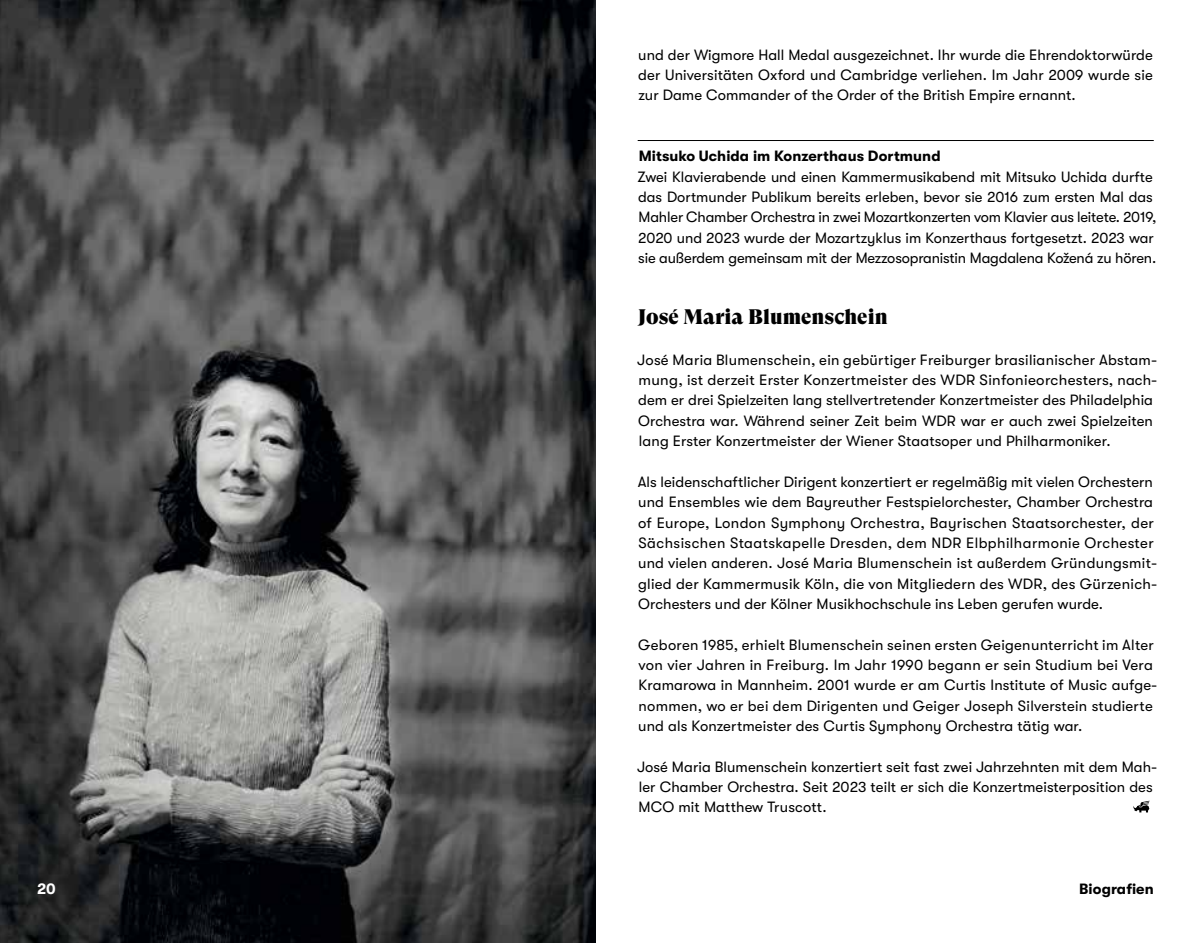
<style>
.page{position:relative;width:1191px;height:943px;background:#fff}
.page>*{position:absolute;margin:0;border:0;box-sizing:border-box;transform-origin:0 0}
.t1{font:21px "GT Super Display Super";letter-spacing:.005em;color:#000}
.t2{font:14.88px/20.3px "GT Walsheim";letter-spacing:.005em;color:#000}
.t3{font:700 14.88px "GT Walsheim";letter-spacing:.005em;color:#000}
.t4{font:700 14.88px "GT Walsheim";color:#fff}
</style>
<div class="page">
<hr style="left:637px;top:140px;width:516px;height:1px;background:#000">
<svg style="left:1133px;top:800px;width:16px;height:12px"></svg>
<img style="left:0;top:0;width:595px;height:943px">
<p class="t4" style="left:37px;top:880px;width:20px">20</p>
<p class="t2" style="left:638px;top:44px;width:516px;text-align:justify">und der Wigmore Hall Medal ausgezeichnet. Ihr wurde die Ehrendoktorwürde der Universitäten Oxford und Cambridge verliehen. Im Jahr 2009 wurde sie zur Dame Commander of the Order of the British Empire ernannt.</p>
<p class="t3" style="left:639px;top:148px;width:303px">Mitsuko Uchida im Konzerthaus Dortmund</p>
<p class="t2" style="left:637px;top:166px;width:520px">Zwei Klavierabende und einen Kammermusikabend mit Mitsuko Uchida durfte das Dortmunder Publikum bereits erleben, bevor sie 2016 zum ersten Mal das Mahler Chamber Orchestra in zwei Mozartkonzerten vom Klavier aus leitete. 2019, 2020 und 2023 wurde der Mozartzyklus im Konzerthaus fortgesetzt. 2023 war sie außerdem gemeinsam mit der Mezzosopranistin Magdalena Kožená zu hören.</p>
<h1 class="t1" style="left:638px;top:305px;width:251px">José Maria Blumenschein</h1>
<p class="t2" style="left:637px;top:349px;width:522px">José Maria Blumenschein, ein gebürtiger Freiburger brasilianischer Abstam&shy;mung, ist derzeit Erster Konzertmeister des WDR Sinfonieorchesters, nach&shy;dem er drei Spielzeiten lang stellvertretender Konzertmeister des Philadelphia Orchestra war. Während seiner Zeit beim WDR war er auch zwei Spielzeiten lang Erster Konzertmeister der Wiener Staatsoper und Philharmoniker.</p>
<p class="t2" style="left:638px;top:471px;width:521px">Als leidenschaftlicher Dirigent konzertiert er regelmäßig mit vielen Orchestern und Ensembles wie dem Bayreuther Festspielorchester, Chamber Orchestra of Europe, London Symphony Orchestra, Bayrischen Staatsorchester, der Sächsischen Staatskapelle Dresden, dem NDR Elbphilharmonie Orchester und vielen anderen. José Maria Blumenschein ist außerdem Gründungsmit&shy;glied der Kammermusik Köln, die von Mitgliedern des WDR, des Gürzenich-Orchesters und der Kölner Musikhochschule ins Leben gerufen wurde.</p>
<p class="t2" style="left:638px;top:634px;width:520px">Geboren 1985, erhielt Blumenschein seinen ersten Geigenunterricht im Alter von vier Jahren in Freiburg. Im Jahr 1990 begann er sein Studium bei Vera Kramarowa in Mannheim. 2001 wurde er am Curtis Institute of Music aufge&shy;nommen, wo er bei dem Dirigenten und Geiger Joseph Silverstein studierte und als Konzertmeister des Curtis Symphony Orchestra tätig war.</p>
<p class="t2" style="left:637px;top:756px;width:522px">José Maria Blumenschein konzertiert seit fast zwei Jahrzehnten mit dem Mah&shy;ler Chamber Orchestra. Seit 2023 teilt er sich die Konzertmeisterposition des<br>MCO mit Matthew Truscott.</p>
<p class="t3" style="left:1079px;top:880px;width:76px">Biografien</p>
</div>
